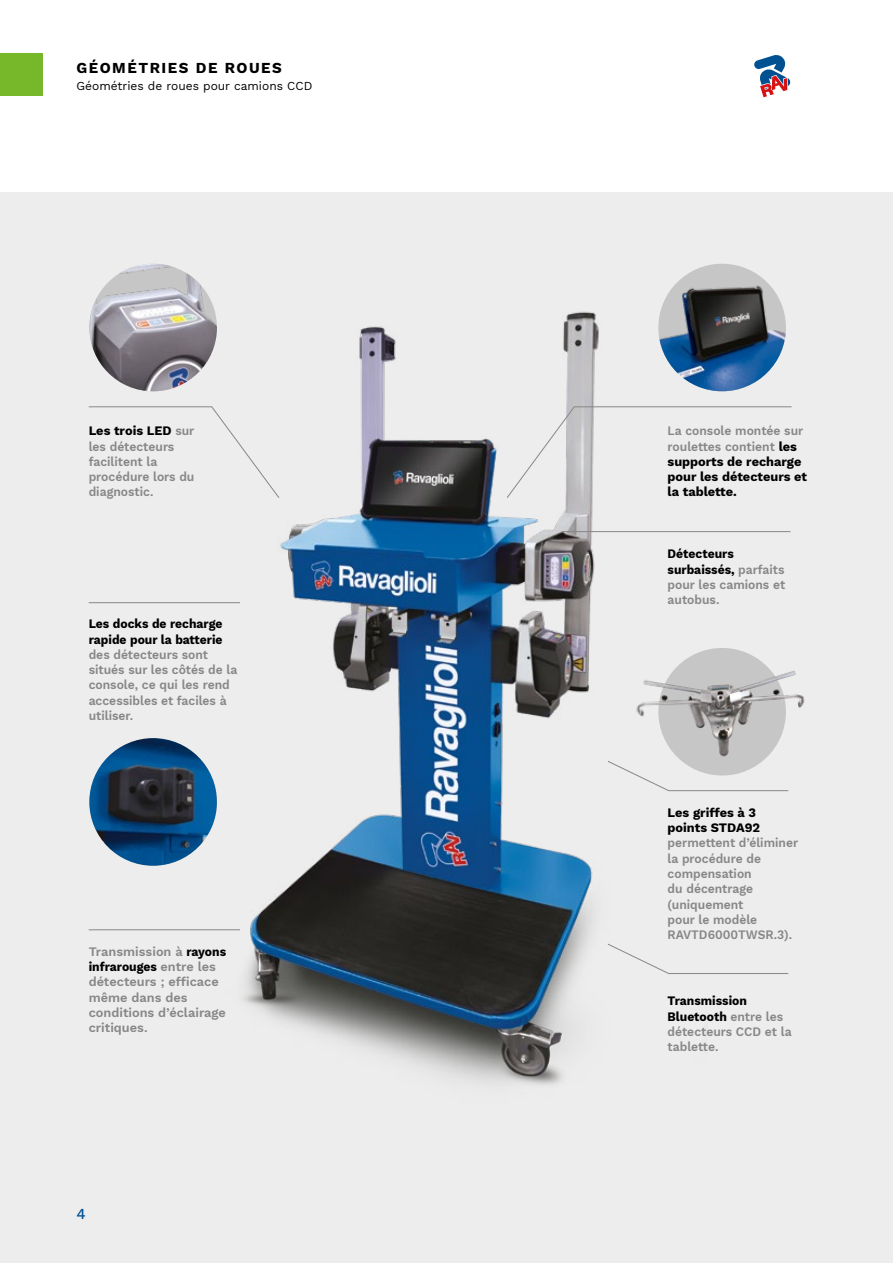
<style>
.page{position:relative;width:893px;height:1263px;background:#fff}
.page>*{position:absolute;margin:0;border:0;box-sizing:border-box;transform-origin:0 0}
.t1{font:700 15px "Work Sans";letter-spacing:.1em;color:#000}
.t2{font:500 15px "Work Sans";color:#005192}
.t3{font:600 12.75px/15.3px "Work Sans";color:#878787;scale:.95 1}
.t4{font:700 12.75px/15.3px "Work Sans";color:#000}
.t5{font:600 12.75px/15.3px "Work Sans";color:#878787}
.t6{font:700 12.75px/15.3px "Work Sans";color:#000;scale:.95 1}
.t7{font:12px "Work Sans";color:#000}
.s1{font-weight:700;color:#000}
.s2{font-weight:600;color:#878787}
</style>
<div class="page">
<div style="left:0;top:192px;width:893px;height:1071px;background:#ededed"></div>
<img style="left:89px;top:264px;width:128px;height:127px;border-radius:64px">
<img style="left:707px;top:266px;width:79px;height:125px">
<img style="left:89px;top:738px;width:128px;height:128px;border-radius:64px">
<img style="left:129px;top:264px;width:578px;height:821px">
<div style="left:658px;top:648px;width:128px;height:127px;background:#c6c6c6;border-radius:50%"></div>
<img style="left:627px;top:658px;width:178px;height:103px">
<div style="left:0;top:53px;width:43px;height:43px;background:#76b82a"></div>
<svg style="left:754px;top:55px;width:37px;height:43px"></svg>
<svg style="left:88px;top:406px;width:191px;height:92px"></svg>
<svg style="left:607px;top:943px;width:182px;height:31px"></svg>
<hr style="left:89px;top:929px;width:151px;height:1px;background:#878787">
<hr style="left:89px;top:602px;width:151px;height:1px;background:#878787">
<hr style="left:562px;top:531px;width:228px;height:1px;background:#878787">
<svg style="left:607px;top:761px;width:182px;height:30px"></svg>
<svg style="left:507px;top:406px;width:285px;height:92px"></svg>
<p class="t1" style="left:77px;top:57px;width:207px">GÉOMÉTRIES DE ROUES</p>
<p class="t7" style="left:77px;top:77px;width:237px">Géométries de roues pour camions CCD</p>
<p class="t3" style="left:89px;top:423px;width:113px"><span class="s1">Les trois LED</span> sur les détecteurs facilitent la procédure lors du diagnostic.</p>
<p class="t6" style="left:89px;top:616px;width:142px">Les docks de recharge rapide pour la batterie</p>
<p class="t3" style="left:89px;top:646px;width:158px">des détecteurs sont situés sur les côtés de la console, ce qui les rend accessibles et faciles à utiliser.</p>
<p class="t5" style="left:89px;top:943px;width:139px">Transmission à <span class="s1">rayons infrarouges</span> entre les détecteurs ; efficace même dans des conditions d’éclairage critiques.</p>
<p class="t2" style="left:77px;top:1203px;width:11px">4</p>
<p class="t4" style="left:668px;top:423px;width:141px"><span class="s2">La console montée sur roulettes contient</span> les supports de recharge pour les détecteurs et la tablette.</p>
<p class="t3" style="left:668px;top:546px;width:125px"><span class="s1">Détecteurs surbaissés,</span> parfaits pour les camions et autobus.</p>
<p class="t4" style="left:668px;top:804px;width:94px">Les griffes à 3 points STDA92</p>
<p class="t3" style="left:668px;top:835px;width:139px">permettent d’éliminer la procédure de compensation<br>du décentrage (uniquement<br>pour le modèle<br>RAVTD6000TWSR.3).</p>
<p class="t3" style="left:668px;top:993px;width:132px"><span class="s1">Transmission<br>Bluetooth</span> entre les détecteurs CCD et la tablette.</p>
</div>
